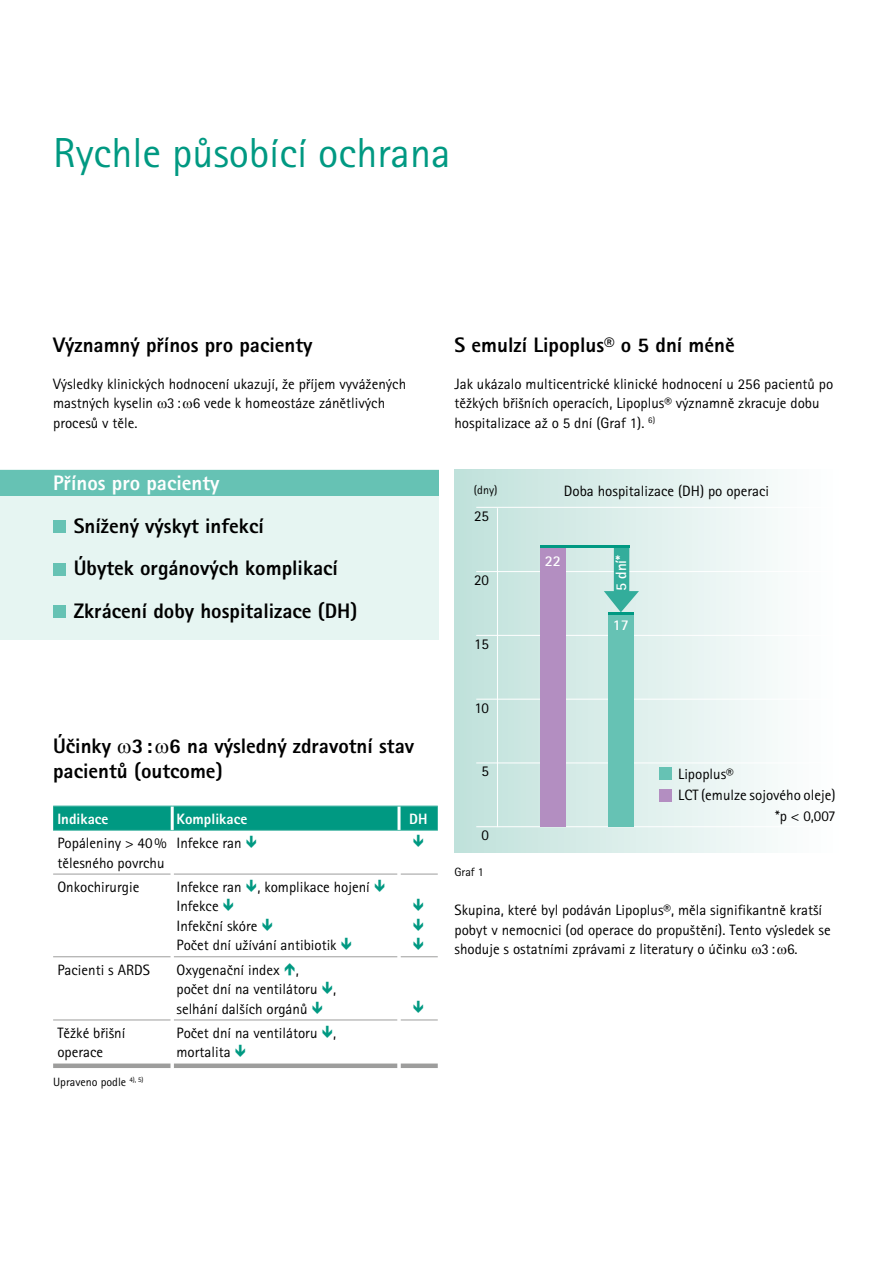
<style>
.page{position:relative;width:893px;height:1263px;background:#fff}
.page>*{position:absolute;margin:0;border:0;box-sizing:border-box;transform-origin:0 0}
.t1{font:42px "Rotis Sans Serif CE";color:#009982}
.t2{font:21px/42.5px "Rotis Sans Serif Extra Bold CE";color:#000}
.t3{font:21px "Rotis Sans Serif Extra Bold CE";color:#fff}
.t4{font:15px/19.5px "Rotis Sans Serif CE";color:#000}
.t5{font:15px "Rotis Sans Serif Extra Bold CE";color:#fff}
.t6{font:700 15px "Rotis Sans Serif CE";color:#fff}
.t7{font:12px "Rotis Sans Serif CE";color:#000}
</style>
<div class="page">
<hr style="left:53px;top:874px;width:118px;height:1px;background:#9d9d9c">
<hr style="left:174px;top:874px;width:224px;height:1px;background:#9d9d9c">
<hr style="left:401px;top:874px;width:37px;height:1px;background:#9d9d9c">
<hr style="left:53px;top:956px;width:118px;height:1px;background:#9d9d9c">
<hr style="left:174px;top:956px;width:224px;height:1px;background:#9d9d9c">
<hr style="left:401px;top:956px;width:37px;height:1px;background:#9d9d9c">
<hr style="left:53px;top:1019px;width:118px;height:1px;background:#9d9d9c">
<hr style="left:174px;top:1019px;width:224px;height:1px;background:#9d9d9c">
<hr style="left:401px;top:1019px;width:37px;height:1px;background:#9d9d9c">
<div style="left:53px;top:1063px;width:118px;height:5px;background:#9d9d9c"></div>
<div style="left:174px;top:1063px;width:224px;height:5px;background:#9d9d9c"></div>
<div style="left:401px;top:1063px;width:37px;height:5px;background:#9d9d9c"></div>
<div style="left:454px;top:470px;width:386px;height:383px;background:linear-gradient(to right,#c0e1db,#fff)"></div>
<hr style="left:476px;top:507px;width:360px;height:1px;background:#fff">
<hr style="left:476px;top:571px;width:360px;height:1px;background:#fff">
<hr style="left:476px;top:635px;width:360px;height:1px;background:#fff">
<hr style="left:476px;top:699px;width:360px;height:1px;background:#fff">
<hr style="left:476px;top:762px;width:360px;height:1px;background:#fff">
<hr style="left:476px;top:826px;width:360px;height:1px;background:#fff">
<div style="left:540px;top:546px;width:26px;height:281px;background:#b38ec1"></div>
<div style="left:608px;top:614px;width:26px;height:213px;background:#66c2b4"></div>
<svg style="left:604px;top:547px;width:35px;height:65px;background:#8ccfc5"></svg>
<div style="left:0;top:470px;width:438px;height:170px;background:#e6f5f2"></div>
<div style="left:0;top:470px;width:438px;height:25px;background:#66c2b4"></div>
<div style="left:53px;top:520px;width:13px;height:13px;background:#66c2b4"></div>
<div style="left:53px;top:563px;width:13px;height:12px;background:#66c2b4"></div>
<div style="left:53px;top:605px;width:13px;height:13px;background:#66c2b4"></div>
<hr style="left:497px;top:508px;width:1px;height:319px;background:#fff">
<hr style="left:608px;top:612px;width:26px;height:2px;background:#009982">
<hr style="left:540px;top:545px;width:89px;height:2px;background:#009982">
<div style="left:659px;top:789px;width:13px;height:12px;background:#b38ec1"></div>
<div style="left:659px;top:767px;width:13px;height:13px;background:#66c2b4"></div>
<svg style="left:53px;top:806px;width:385px;height:25px;background:#0a9d87"></svg>
<h1 class="t1" style="left:53px;top:129px;width:399px">Rychle působící ochrana</h1>
<h2 class="t2" style="left:53px;top:324px;width:261px">Významný přínos pro pacienty</h2>
<p class="t4" style="left:53px;top:374px;width:355px">Výsledky klinických hodnocení ukazují, že příjem vyvážených mastných kyselin 3 : 6 vede k homeostáze zánětlivých procesů v těle.</p>
<h2 class="t3" style="left:53px;top:471px;width:168px">Přínos pro pacienty</h2>
<h2 class="t2" style="left:74px;top:505px;width:285px">Snížený výskyt infekcí<br>Úbytek orgánových komplikací<br>Zkrácení doby hospitalizace (DH)</h2>
<h2 class="t2" style="left:53px;top:733px;width:362px;line-height:25.5px">Účinky 3: 6 na výsledný zdravotní stav pacientů (outcome)</h2>
<p class="t5" style="left:57px;top:810px;width:53px">Indikace</p>
<p class="t5" style="left:176px;top:810px;width:72px">Komplikace</p>
<p class="t5" style="left:409px;top:810px;width:20px">DH</p>
<p class="t4" style="left:57px;top:833px;width:111px">Popáleniny &gt; 40% tělesného povrchu</p>
<p class="t4" style="left:176px;top:833px;width:67px">I nfekce ran</p>
<p class="t4" style="left:57px;top:877px;width:83px">Onkochirurgie</p>
<p class="t4" style="left:176px;top:877px;width:195px">I nfekce ran , komplikace hojení<br>I nfekce<br>I nfekční skóre<br>Počet dní užívání antibiotik</p>
<p class="t4" style="left:57px;top:960px;width:94px">Pacienti s ARDS</p>
<p class="t4" style="left:176px;top:960px;width:161px">Oxygenační index ,<br>počet dní na ventilátoru , selhání dalších orgánů</p>
<p class="t4" style="left:57px;top:1023px;width:70px">Těžké břišní operace</p>
<p class="t4" style="left:176px;top:1023px;width:161px">Počet dní na ventilátoru , mortalita</p>
<p class="t7" style="left:53px;top:1075px;width:92px">U praveno podle <sup>4),</sup> <sup>5)</sup></p>
<h2 class="t2" style="left:454px;top:324px;width:282px">S emulzí Lipoplus® o 5 dní méně</h2>
<p class="t4" style="left:454px;top:374px;width:380px">Jak ukázalo multicentrické klinické hodnocení u 256 pacientů po těžkých břišních operacích, Lipoplus® významně zkracuje dobu hospitalizace až o 5 dní (Graf 1). <sup>6)</sup></p>
<p class="t7" style="left:474px;top:483px;width:25px">(dny)</p>
<p class="t4" style="left:474px;top:506px;width:16px">25</p>
<p class="t4" style="left:474px;top:570px;width:16px">20</p>
<p class="t4" style="left:474px;top:634px;width:16px">15</p>
<p class="t4" style="left:475px;top:698px;width:16px">10</p>
<p class="t4" style="left:481px;top:762px;width:9px">5</p>
<p class="t4" style="left:481px;top:825px;width:9px">0</p>
<p class="t4" style="left:564px;top:481px;width:207px">Doba hospitalizace (DH) po operaci</p>
<p class="t6" style="left:545px;top:552px;width:18px">22</p>
<p class="t6" style="left:612px;top:591px;width:38px;rotate:-90deg">5 dní*</p>
<p class="t6" style="left:613px;top:616px;width:18px">17</p>
<p class="t4" style="left:678px;top:764px;width:57px">Lipoplus®</p>
<p class="t4" style="left:678px;top:785px;width:159px">LCT (emulze sojového oleje)</p>
<p class="t4" style="left:775px;top:806px;width:62px">*p &lt; 0,007</p>
<p class="t7" style="left:454px;top:865px;width:31px">Graf 1</p>
<p class="t4" style="left:454px;top:900px;width:378px">Skupina, které byl podáván Lipoplus®, měla signifikantně kratší pobyt v nemocnici (od operace do propuštění). Tento výsledek se shoduje s ostatními zprávami z literatury o účinku 3: 6.</p>
</div>
